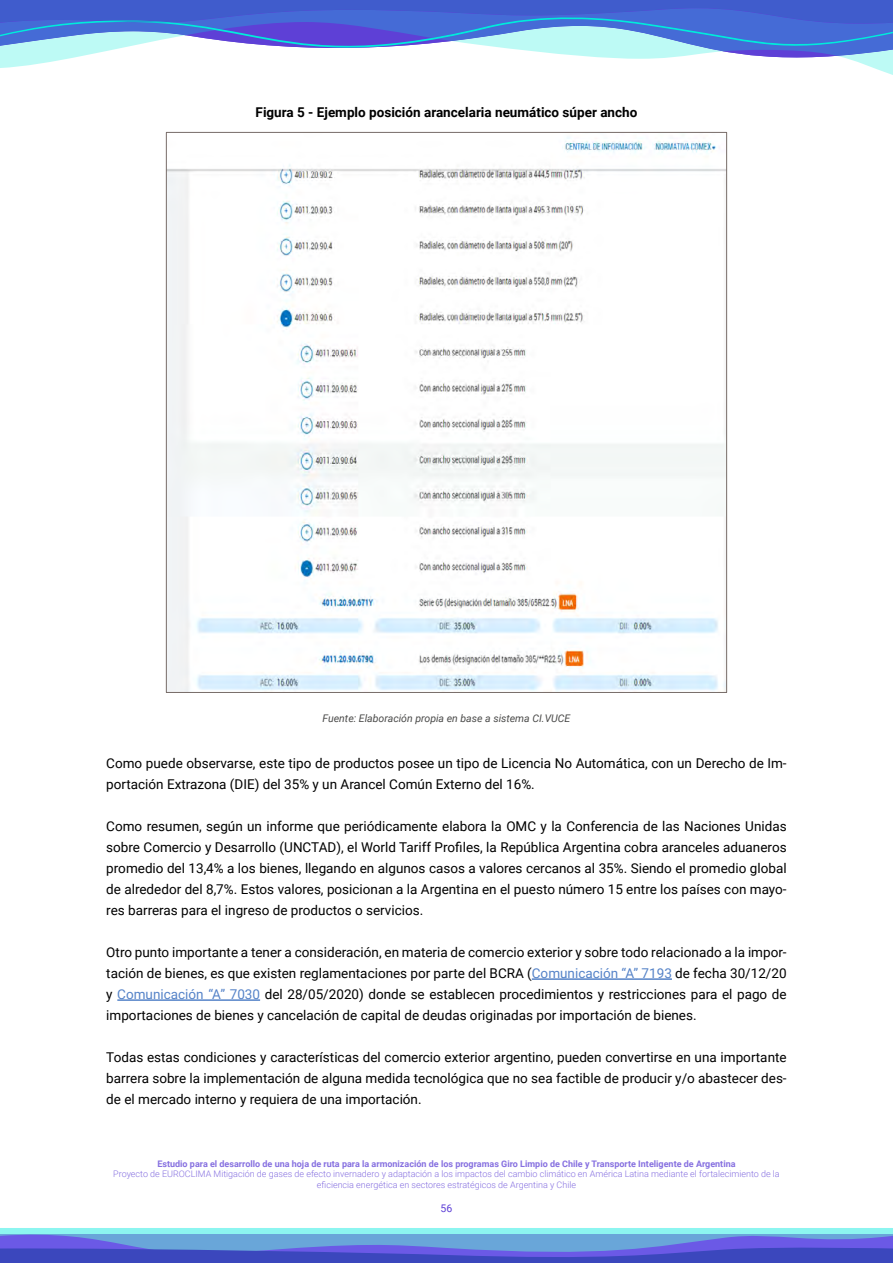
<style>
.page{position:relative;width:893px;height:1263px;background:#fff}
.page>*{position:absolute;margin:0;border:0;box-sizing:border-box;transform-origin:0 0}
.t1{font:13.5px/21px "Roboto";color:#000;text-align:justify}
.t2{font:700 13.5px "Roboto";color:#000}
.t3{font:italic 10.5px "Roboto";color:#4a4a49}
.t4{font:10.5px "Roboto";color:#5e40d6}
.t5{font:300 9px/10.5px "Roboto";color:#8670e0;text-align:center}
.t6{font:700 9px "Roboto";color:#8670e0}
.s1{color:#5583c8}
</style>
<div class="page">
<svg style="left:0;top:0;width:893px;height:75px"></svg>
<svg style="left:0;top:1228px;width:893px;height:35px;background:#6085d6"></svg>
<hr style="left:532px;top:978px;width:140px;height:2px;background:#5583c8">
<hr style="left:117px;top:999px;width:143px;height:2px;background:#5583c8">
<img style="left:168px;top:137px;width:557px;height:554px">
<p class="t2" style="left:256px;top:103px;width:383px">Figura 5 - Ejemplo posición arancelaria neumático súper ancho</p>
<p class="t3" style="left:323px;top:710px;width:249px">Fuente: Elaboración propia en base a sistema CI.VUCE</p>
<p class="t1" style="left:106px;top:752px;width:682px">Como puede observarse, este tipo de productos posee un tipo de Licencia No Automática, con un Derecho de Im&shy;portación Extrazona (DIE) del 35% y un Arancel Común Externo del 16%.</p>
<p class="t1" style="left:106px;top:815px;width:682px">Como resumen, según un informe que periódicamente elabora la OMC y la Conferencia de las Naciones Unidas sobre Comercio y Desarrollo (UNCTAD), el World Tariff Profiles, la República Argentina cobra aranceles aduaneros promedio del 13,4% a los bienes, llegando en algunos casos a valores cercanos al 35%. Siendo el promedio global de alrededor del 8,7%. Estos valores, posicionan a la Argentina en el puesto número 15 entre los países con mayo&shy;res barreras para el ingreso de productos o servicios.</p>
<p class="t1" style="left:106px;top:941px;width:682px">Otro punto importante a tener a consideración, en materia de comercio exterior y sobre todo relacionado a la impor&shy;tación de bienes, es que existen reglamentaciones por parte del BCRA (<span class="s1">Comunicación “A” 7193</span> de fecha 30/12/20 y <span class="s1">Comunicación “A” 7030</span> del 28/05/2020) donde se establecen procedimientos y restricciones para el pago de importaciones de bienes y cancelación de capital de deudas originadas por importación de bienes.</p>
<p class="t1" style="left:106px;top:1046px;width:682px">Todas estas condiciones y características del comercio exterior argentino, pueden convertirse en una importante barrera sobre la implementación de alguna medida tecnológica que no sea factible de producir y/o abastecer des&shy;de el mercado interno y requiera de una importación.</p>
<p class="t6" style="left:157px;top:1157px;width:580px">Estudio para el desarrollo de una hoja de ruta para la armonización de los programas Giro Limpio de Chile y Transporte Inteligente de Argentina</p>
<p class="t5" style="left:113px;top:1168px;width:668px">Proyecto de EUROCLIMA Mitigación de gases de efecto invernadero y adaptación a los impactos del cambio climático en América Latina mediante el fortalecimiento de la eficiencia energética en sectores estratégicos de Argentina y Chile</p>
<p class="t4" style="left:441px;top:1201px;width:13px">56</p>
</div>
